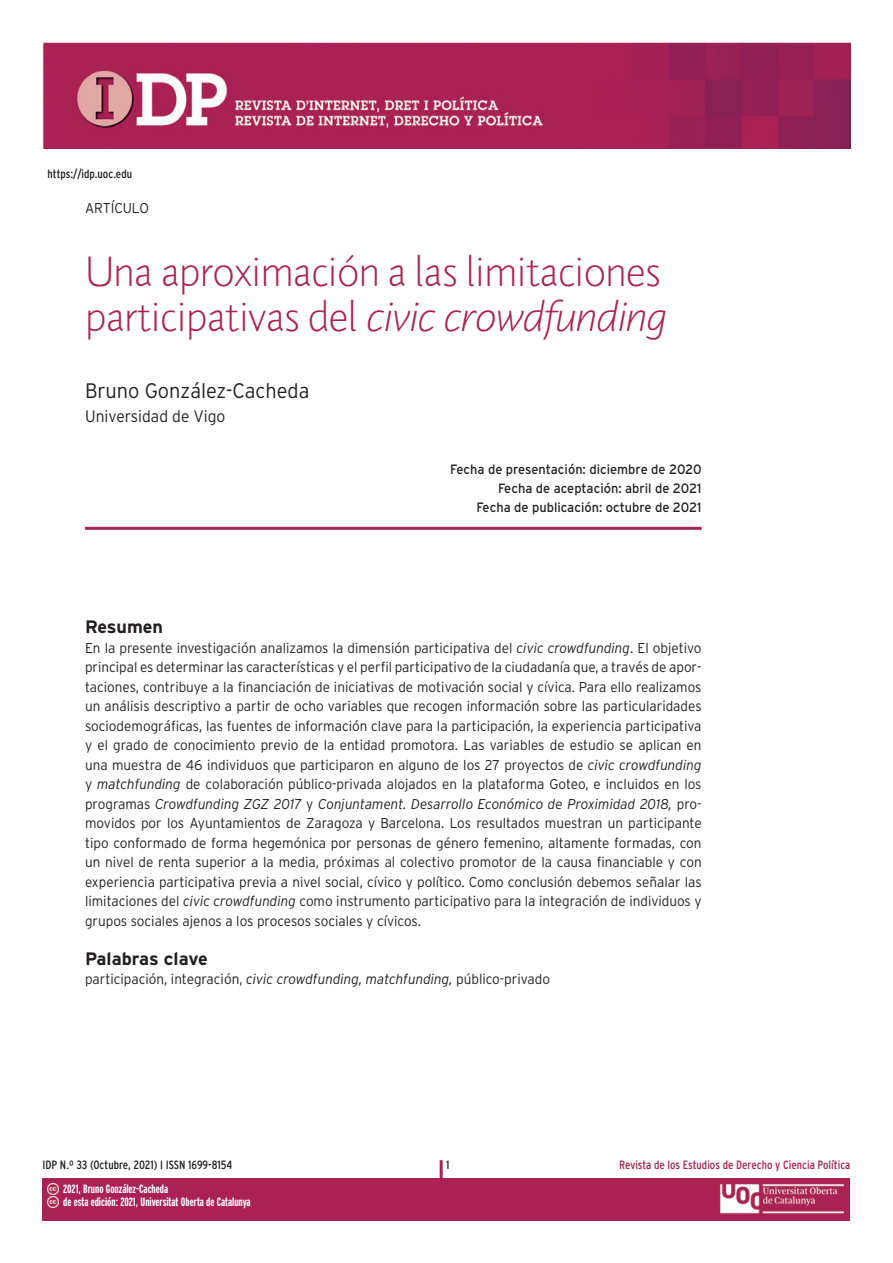
<style>
.page{position:relative;width:893px;height:1263px;background:#fff}
.page>*{position:absolute;margin:0;border:0;box-sizing:border-box;transform-origin:0 0}
.t1{font:300 40.5px/45px "Pragma ND";letter-spacing:-.02em;color:#aa2254}
.t2{font:300 21px "Interstate";color:#231f20;scale:.95 1}
.t3{font:700 18px "Interstate";color:#231f20}
.t4{font:300 16.5px "Interstate";color:#231f20;scale:.95 1}
.t5{font:300 14.25px/19.5px "Interstate";color:#231f20;text-align:justify;scale:.95 1}
.t6{font:13.5px/18.8px "Interstate";color:#231f20;text-align:right;scale:.95 1}
.t7{font:700 extra-condensed 12px/13.5px "Interstate";color:#fff}
.t8{font:condensed 12px "Interstate";color:#231f20}
.t9{font:condensed 12px "Interstate";color:#aa2254}
.s1{font-style:italic}
</style>
<div class="page">
<img style="left:43px;top:43px;width:807px;height:106px">
<hr style="left:85px;top:527px;width:617px;height:3px;background:#aa2254">
<div style="left:43px;top:1178px;width:807px;height:42px;background:#aa2254"></div>
<hr style="left:440px;top:1160px;width:3px;height:44px;background:#aa2254">
<img style="left:720px;top:1184px;width:125px;height:30px">
<svg style="left:47px;top:1183px;width:11px;height:25px"></svg>
<p class="t8" style="left:48px;top:167px;width:86px">https://idp.uoc.edu</p>
<p class="t5" style="left:85px;top:198px;width:69px">ARTÍCULO</p>
<h1 class="t1" style="left:85px;top:249px;width:582px">Una aproximación a las limitaciones participativas del <span class="s1">civic crowdfunding</span></h1>
<h2 class="t2" style="left:85px;top:378px;width:238px">Bruno González-Cacheda</h2>
<p class="t4" style="left:85px;top:406px;width:149px">Universidad de Vigo</p>
<p class="t6" style="left:450px;top:460px;width:266px">Fecha de presentación: diciembre de 2020<br>Fecha de aceptación: abril de 2021<br>Fecha de publicación: octubre de 2021</p>
<p class="t3" style="left:85px;top:617px;width:80px">Resumen</p>
<p class="t5" style="left:85px;top:638px;width:651px">En la presente investigación analizamos la dimensión participativa del <span class="s1">civic crowdfunding</span>. El objetivo principal es determinar las características y el perfil participativo de la ciudadanía que, a través de apor&shy;taciones, contribuye a la financiación de iniciativas de motivación social y cívica. Para ello realizamos un análisis descriptivo a partir de ocho variables que recogen información sobre las particularidades sociodemográficas, las fuentes de información clave para la participación, la experiencia participativa y el grado de conocimiento previo de la entidad promotora. Las variables de estudio se aplican en una muestra de 46 individuos que participaron en alguno de los 27 proyectos de <span class="s1">civic crowdfunding </span>y <span class="s1">matchfunding</span> de colaboración público-privada alojados en la plataforma Goteo, e incluidos en los programas <span class="s1">Crowdfunding ZGZ 2017</span> y <span class="s1">Conjuntament. Desarrollo Económico de Proximidad 2018,</span> pro&shy;movidos por los Ayuntamientos de Zaragoza y Barcelona. Los resultados muestran un participante tipo conformado de forma hegemónica por personas de género femenino, altamente formadas, con un nivel de renta superior a la media, próximas al colectivo promotor de la causa financiable y con experiencia participativa previa a nivel social, cívico y político. Como conclusión debemos señalar las limitaciones del <span class="s1">civic crowdfunding</span> como instrumento participativo para la integración de individuos y grupos sociales ajenos a los procesos sociales y cívicos.</p>
<p class="t3" style="left:85px;top:948px;width:124px">Palabras clave</p>
<p class="t5" style="left:85px;top:969px;width:491px">participación, integración, <span class="s1">civic crowdfunding, matchfunding,</span> público-privado</p>
<p class="t8" style="left:43px;top:1158px;width:191px">IDP N.º 33 (Octubre, 2021) I ISSN 1699-8154</p>
<p class="t8" style="left:446px;top:1158px;width:5px">1</p>
<p class="t9" style="left:619px;top:1158px;width:233px">Revista de los Estudios de Derecho y Ciencia Política</p>
<p class="t7" style="left:63px;top:1182px;width:189px">2021, Bruno González-Cacheda<br>de esta edición: 2021, Universitat Oberta de Catalunya</p>
</div>
